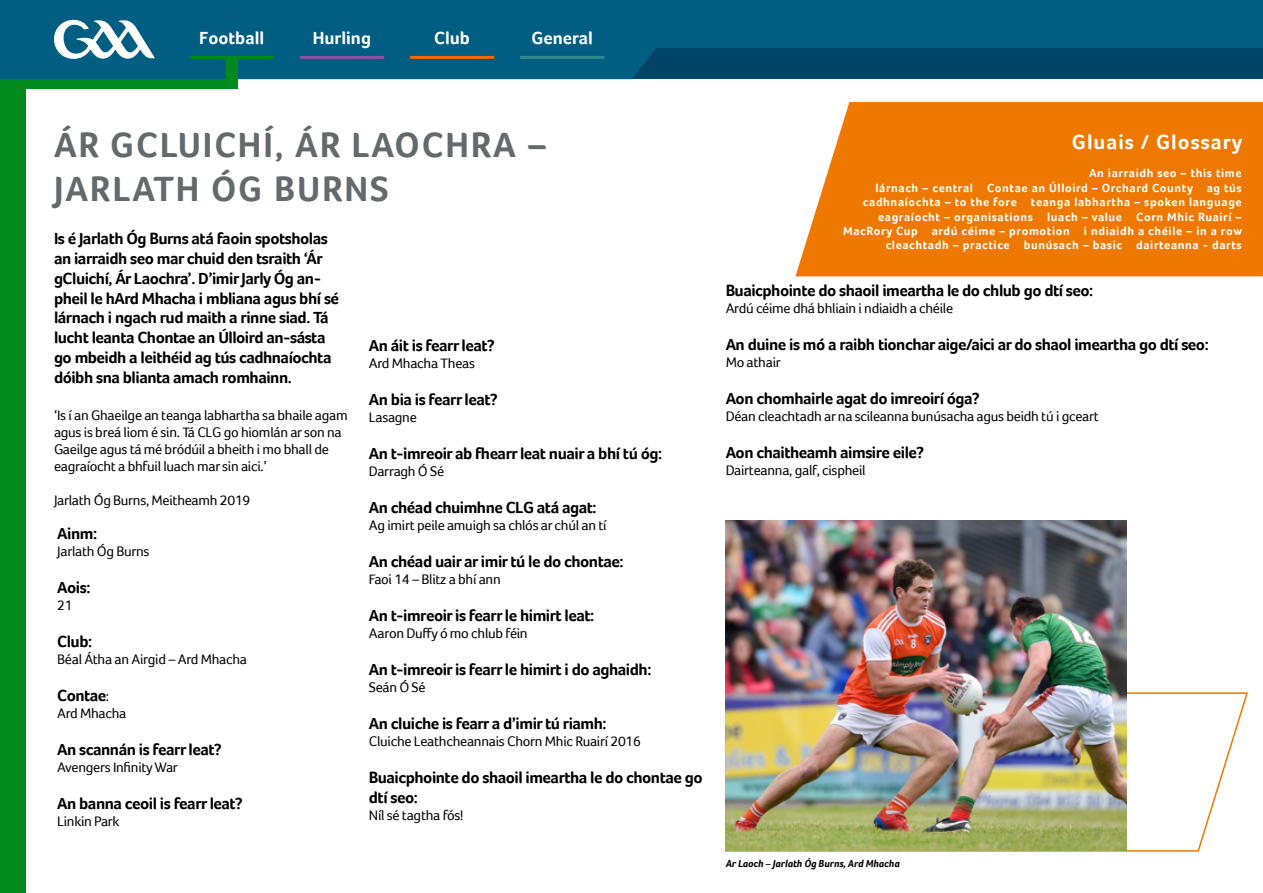
<style>
.page{position:relative;width:1263px;height:893px;background:#fff}
.page>*{position:absolute;margin:0;border:0;box-sizing:border-box;transform-origin:0 0}
.t1{font:700 36px/43.2px "Foco";letter-spacing:.05em;color:#65696b}
.t2{font:700 21px "Foco";letter-spacing:.05em;color:#fff}
.t3{font:700 18px "Foco";color:#fff}
.t4{font:700 16.5px/19.8px "Foco";letter-spacing:-.03em;color:#000}
.t5{font:14.25px/17.1px "Foco";letter-spacing:-.02em;color:#000}
.t6{font:700 12px/14.4px "Foco";letter-spacing:.05em;color:#fff;text-align:right}
.t7{font:italic 700 10.5px "Foco";color:#000}
.s1{font-weight:400;font-size:14.25px}
</style>
<div class="page">
<svg style="left:0;top:0;width:1263px;height:79px;background:#00587c"></svg>
<hr style="left:191px;top:56px;width:82px;height:3px;background:#018b1c">
<hr style="left:301px;top:56px;width:82px;height:3px;background:#8b52a1">
<hr style="left:411px;top:56px;width:82px;height:3px;background:#f60">
<hr style="left:521px;top:56px;width:82px;height:3px;background:#318889">
<div style="left:226px;top:57px;width:12px;height:22px;background:#018b1c"></div>
<div style="left:0;top:79px;width:238px;height:10px;background:#018b1c"></div>
<div style="left:0;top:87px;width:26px;height:806px;background:#018b1c"></div>
<svg style="left:54px;top:20px;width:101px;height:39px"></svg>
<svg style="left:724px;top:692px;width:524px;height:160px"></svg>
<img style="left:726px;top:521px;width:400px;height:330px">
<div style="left:795px;top:102px;width:468px;height:174px;background:#ef7900"></div>
<p class="t3" style="left:199px;top:27px;width:66px">Football</p>
<p class="t3" style="left:313px;top:27px;width:60px">Hurling</p>
<p class="t3" style="left:434px;top:27px;width:37px">Club</p>
<p class="t3" style="left:531px;top:27px;width:63px">General</p>
<h1 class="t1" style="left:54px;top:123px;width:494px">ÁR GCLUICHÍ, ÁR LAOCHRA –<br>JARLATH ÓG BURNS</h1>
<p class="t4" style="left:54px;top:228px;width:287px">Is é Jarlath Óg Burns atá faoin spotsholas an iarraidh seo mar chuid den tsraith ‘Ár gCluichí, Ár Laochra’. D’imir Jarly Óg an&shy;pheil le hArd Mhacha i mbliana agus bhí sé lárnach i ngach rud maith a rinne siad. Tá lucht leanta Chontae an Úlloird an-sásta go mbeidh a leithéid ag tús cadhnaíochta dóibh sna blianta amach romhainn.</p>
<p class="t5" style="left:54px;top:406px;width:295px">‘Is í an Ghaeilge an teanga labhartha sa bhaile agam agus is breá liom é sin. Tá CLG go hiomlán ar son na Gaeilge agus tá mé bródúil a bheith i mo bhall de eagraíocht a bhfuil luach mar sin aici.’</p>
<p class="t5" style="left:54px;top:492px;width:198px">Jarlath Óg Burns, Meitheamh 2019</p>
<p class="t4" style="left:57px;top:523px;width:41px">Ainm:</p>
<p class="t5" style="left:57px;top:543px;width:94px">Jarlath Óg Burns</p>
<p class="t4" style="left:57px;top:577px;width:35px">Aois:</p>
<p class="t5" style="left:57px;top:597px;width:17px">21</p>
<p class="t4" style="left:57px;top:631px;width:36px">Club:</p>
<p class="t5" style="left:57px;top:651px;width:191px">Béal Átha an Airgid – Ard Mhacha</p>
<p class="t4" style="left:57px;top:685px;width:53px">Contae<span class="s1">:</span></p>
<p class="t5" style="left:57px;top:705px;width:71px">Ard Mhacha</p>
<p class="t4" style="left:57px;top:739px;width:166px">An scannán is fearr leat?</p>
<p class="t5" style="left:57px;top:759px;width:122px">Avengers Infinity War</p>
<p class="t4" style="left:57px;top:793px;width:187px">An banna ceoil is fearr leat?</p>
<p class="t5" style="left:57px;top:813px;width:64px">Linkin Park</p>
<p class="t4" style="left:369px;top:335px;width:127px">An áit is fearr leat?</p>
<p class="t5" style="left:369px;top:354px;width:108px">Ard Mhacha Theas</p>
<p class="t4" style="left:369px;top:389px;width:130px">An bia is fearr leat?</p>
<p class="t5" style="left:369px;top:408px;width:49px">Lasagne</p>
<p class="t4" style="left:369px;top:443px;width:295px">An t-imreoir ab fhearr leat nuair a bhí tú óg:</p>
<p class="t5" style="left:369px;top:462px;width:77px">Darragh Ó Sé</p>
<p class="t4" style="left:369px;top:497px;width:229px">An chéad chuimhne CLG atá agat:</p>
<p class="t5" style="left:369px;top:516px;width:239px">Ag imirt peile amuigh sa chlós ar chúl an tí</p>
<p class="t4" style="left:369px;top:551px;width:256px">An chéad uair ar imir tú le do chontae:</p>
<p class="t5" style="left:369px;top:570px;width:133px">Faoi 14 – Blitz a bhí ann</p>
<p class="t4" style="left:369px;top:605px;width:227px">An t-imreoir is fearr le himirt leat:</p>
<p class="t5" style="left:369px;top:624px;width:160px">Aaron Duffy ó mo chlub féin</p>
<p class="t4" style="left:369px;top:659px;width:284px">An t-imreoir is fearr le himirt i do aghaidh:</p>
<p class="t5" style="left:369px;top:678px;width:58px">Seán Ó Sé</p>
<p class="t4" style="left:369px;top:713px;width:239px">An cluiche is fearr a d’imir tú riamh:</p>
<p class="t5" style="left:369px;top:732px;width:273px">Cluiche Leathcheannais Chorn Mhic Ruairí 2016</p>
<p class="t4" style="left:369px;top:767px;width:335px">Buaicphointe do shaoil imeartha le do chontae go dtí seo:</p>
<p class="t5" style="left:369px;top:806px;width:96px">Níl sé tagtha fós!</p>
<p class="t2" style="left:1072px;top:129px;width:172px">Gluais / Glossary</p>
<p class="t6" style="left:843px;top:166px;width:400px">An iarraidh seo – this time<br>lárnach – central Contae an Úlloird – Orchard County ag tús cadhnaíochta – to the fore teanga labhartha – spoken language eagraíocht – organisations luach – value Corn Mhic Ruairí – MacRory Cup ardú céime – promotion i ndiaidh a chéile – in a row cleachtadh – practice bunúsach – basic dairteanna - darts</p>
<p class="t4" style="left:726px;top:280px;width:369px">Buaicphointe do shaoil imeartha le do chlub go dtí seo:</p>
<p class="t5" style="left:726px;top:299px;width:229px">Ardú céime dhá bhliain i ndiaidh a chéile</p>
<p class="t4" style="left:726px;top:334px;width:485px">An duine is mó a raibh tionchar aige/aici ar do shaol imeartha go dtí seo:</p>
<p class="t5" style="left:726px;top:353px;width:57px">Mo athair</p>
<p class="t4" style="left:726px;top:388px;width:256px">Aon chomhairle agat do imreoirí óga?</p>
<p class="t5" style="left:726px;top:407px;width:375px">Déan cleachtadh ar na scileanna bunúsacha agus beidh tú i gceart</p>
<p class="t4" style="left:726px;top:442px;width:200px">Aon chaitheamh aimsire eile?</p>
<p class="t5" style="left:726px;top:461px;width:141px">Dairteanna, galf, cispheil</p>
<p class="t7" style="left:726px;top:856px;width:176px">Ar Laoch – Jarlath Óg Burns, Ard Mhacha</p>
</div>
